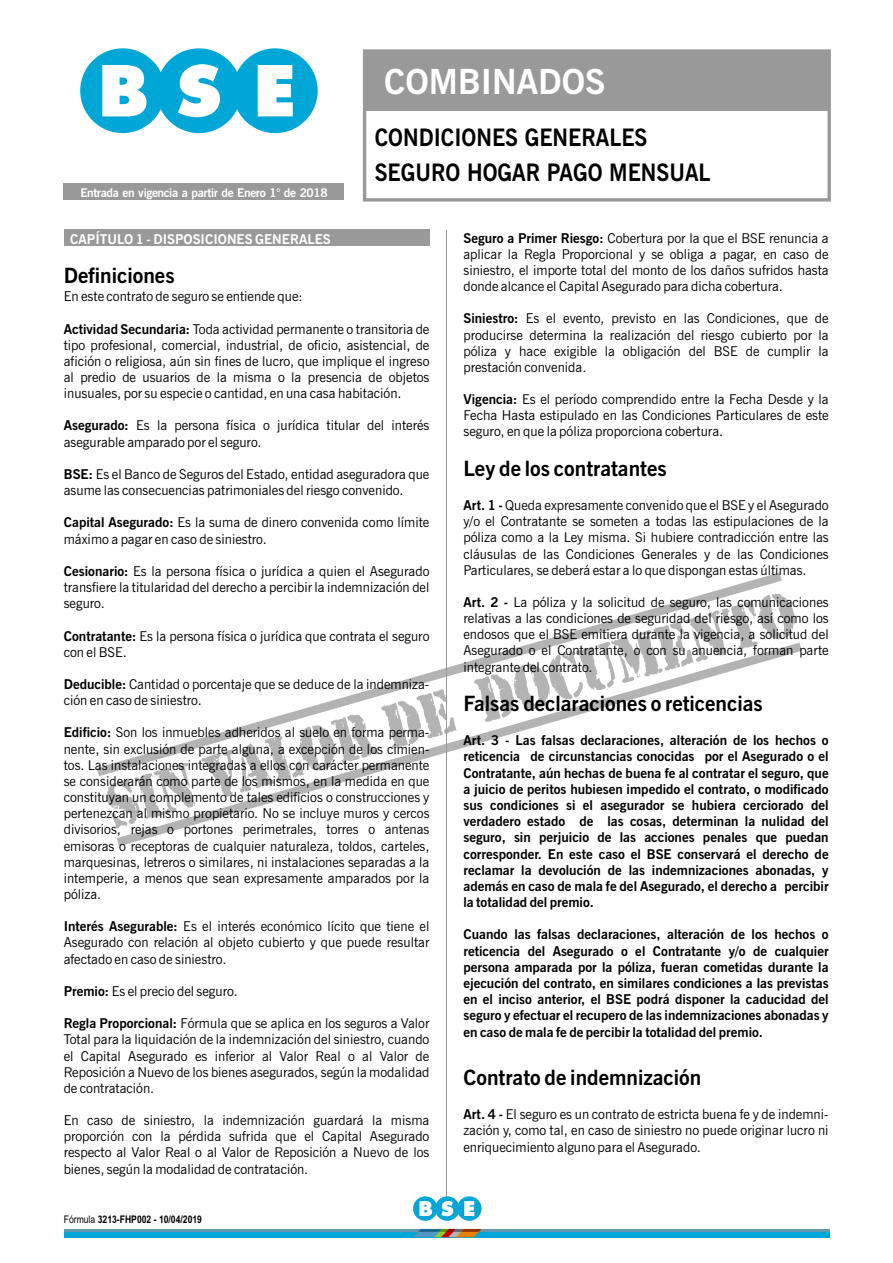
<style>
.page{position:relative;width:893px;height:1263px;background:#fff}
.page>*{position:absolute;margin:0;border:0;box-sizing:border-box;transform-origin:0 0}
.t1{font:700 34.5px "News Gothic BT";color:#fff}
.t2{font:700 24px/34.5px "News Gothic BT";color:#000;scale:.91 1}
.t3{font:700 21px "News Gothic BT";color:#000}
.t4{font:13.5px/16.2px "News Gothic BT";color:#000;text-align:justify}
.t5{font:700 13.5px/16.2px "News Gothic BT";color:#000;text-align:justify}
.t6{font:700 13.5px "News Gothic BT";color:#fff}
.t7{font:700 12px "News Gothic BT";letter-spacing:-.03em;color:#fff}
.t8{font:700 10.5px "Arial Narrow";color:#000}
.s1{font-weight:700}
.s2{font-weight:400}
</style>
<div class="page">
<svg style="left:107px;top:782px;width:10px;height:46px"></svg>
<svg style="left:97px;top:572px;width:685px;height:204px"></svg>
<svg style="left:117px;top:643px;width:685px;height:203px"></svg>
<div style="left:64px;top:230px;width:365px;height:16px;background:#999"></div>
<hr style="left:446px;top:230px;width:1px;height:971px;background:#999">
<div style="left:64px;top:184px;width:280px;height:16px;background:#999"></div>
<div style="left:363px;top:49px;width:468px;height:153px;border:3px solid #999"></div>
<div style="left:364px;top:51px;width:465px;height:60px;background:#999"></div>
<div style="left:80px;top:48px;width:85px;height:85px;background:#00a6d6;border-radius:50%"></div>
<div style="left:233px;top:48px;width:85px;height:85px;background:#00a6d6;border-radius:50%"></div>
<div style="left:157px;top:48px;width:84px;height:85px;background:#00a6d6;border-radius:50%"></div>
<svg style="left:102px;top:65px;width:45px;height:51px"></svg>
<svg style="left:178px;top:64px;width:42px;height:53px"></svg>
<svg style="left:258px;top:65px;width:35px;height:51px"></svg>
<div style="left:64px;top:1229px;width:765px;height:8px;background:#00a6d6"></div>
<div style="left:413px;top:1196px;width:25px;height:25px;background:#00a6d6;border-radius:50%"></div>
<div style="left:457px;top:1196px;width:25px;height:25px;background:#00a6d6;border-radius:50%"></div>
<div style="left:435px;top:1196px;width:25px;height:25px;background:#00a6d6;border-radius:50%"></div>
<svg style="left:419px;top:1201px;width:13px;height:15px"></svg>
<svg style="left:441px;top:1201px;width:12px;height:15px"></svg>
<svg style="left:464px;top:1201px;width:10px;height:15px"></svg>
<hr style="left:64px;top:1229px;width:765px;height:3px;background:#6399ab">
<svg style="left:413px;top:1229px;width:69px;height:8px"></svg>
<p class="t7" style="left:80px;top:188px;width:249px">Entrada en vigencia a partir de Enero 1° de 2018</p>
<h1 class="t1" style="left:384px;top:67px;width:223px">COMBINADOS</h1>
<h2 class="t2" style="left:375px;top:123px;width:370px">CONDICIONES GENERALES<br>SEGURO HOGAR PAGO MENSUAL</h2>
<p class="t6" style="left:70px;top:233px;width:262px">CAPÍTULO 1 - DISPOSICIONES GENERALES</p>
<p class="t4" style="left:463px;top:231px;width:367px"><span class="s1">Seguro a Primer Riesgo:</span> Cobertura por la que el BSE renuncia a aplicar la Regla Proporcional y se obliga a pagar, en caso de siniestro, el importe total del monto de los daños sufridos hasta donde alcance el Capital Asegurado para dicha cobertura.</p>
<p class="t4" style="left:463px;top:312px;width:367px"><span class="s1">Siniestro:</span> Es el evento, previsto en las Condiciones, que de producirse determina la realización del riesgo cubierto por la póliza y hace exigible la obligación del BSE de cumplir la prestación convenida.</p>
<p class="t4" style="left:463px;top:393px;width:367px"><span class="s1">Vigencia:</span> Es el período comprendido entre la Fecha Desde y la Fecha Hasta estipulado en las Condiciones Particulares de este seguro, en que la póliza proporciona cobertura.</p>
<h3 class="t3" style="left:463px;top:460px;width:205px">Ley de los contratantes</h3>
<p class="t4" style="left:463px;top:498px;width:367px"><span class="s1">Art. 1 -</span> Queda expresamente convenido que el BSE y el Asegurado y/o el Contratante se someten a todas las estipulaciones de la póliza como a la Ley misma. Si hubiere contradicción entre las cláusulas de las Condiciones Generales y de las Condiciones Particulares, se deberá estar a lo que dispongan estas últimas.</p>
<p class="t4" style="left:463px;top:595px;width:367px"><span class="s1">Art. 2 -</span> La póliza y la solicitud de seguro, las comunicaciones relativas a las condiciones de seguridad del riesgo, así como los endosos que el BSE emitiera durante la vigencia, a solicitud del Asegurado o el Contratante, o con su anuencia, forman parte integrante del contrato.</p>
<h3 class="t3" style="left:463px;top:695px;width:301px">Falsas declaraciones o reticencias</h3>
<p class="t5" style="left:463px;top:734px;width:367px">Art. 3 - Las falsas declaraciones, alteración de los hechos o reticencia de circunstancias conocidas por el Asegurado o el Contratante, aún hechas de buena fe al contratar el seguro, que a juicio de peritos hubiesen impedido el contrato, o modificado sus condiciones si el asegurador se hubiera cerciorado del verdadero estado de las cosas, determinan la nulidad del seguro, sin perjuicio de las acciones penales que puedan corresponder. En este caso el BSE conservará el derecho de reclamar la devolución de las indemnizaciones abonadas, y además en caso de mala fe del Asegurado, el derecho a percibir la totalidad del premio.</p>
<p class="t5" style="left:463px;top:928px;width:367px">Cuando las falsas declaraciones, alteración de los hechos o reticencia del Asegurado o el Contratante y/o de cualquier persona amparada por la póliza, fueran cometidas durante la ejecución del contrato, en similares condiciones a las previstas en el inciso anterior, el BSE podrá disponer la caducidad del seguro y efectuar el recupero de las indemnizaciones abonadas y en caso de mala fe de percibir la totalidad del premio.</p>
<h3 class="t3" style="left:463px;top:1069px;width:239px">Contrato de indemnización</h3>
<p class="t4" style="left:463px;top:1108px;width:367px"><span class="s1">Art. 4 -</span> El seguro es un contrato de estricta buena fe y de indemni&shy;zación y, como tal, en caso de siniestro no puede originar lucro ni enriquecimiento alguno para el Asegurado.</p>
<h3 class="t3" style="left:64px;top:267px;width:112px">Definiciones</h3>
<p class="t4" style="left:64px;top:290px;width:240px">En este contrato de seguro se entiende que:</p>
<p class="t4" style="left:64px;top:322px;width:367px"><span class="s1">Actividad Secundaria:</span> Toda actividad permanente o transitoria de tipo profesional, comercial, industrial, de oficio, asistencial, de afición o religiosa, aún sin fines de lucro, que implique el ingreso al predio de usuarios de la misma o la presencia de objetos inusuales, por su especie o cantidad, en una casa habitación.</p>
<p class="t4" style="left:64px;top:419px;width:367px"><span class="s1">Asegurado:</span> Es la persona física o jurídica titular del interés asegurable amparado por el seguro.</p>
<p class="t4" style="left:64px;top:467px;width:367px"><span class="s1">BSE:</span> Es el Banco de Seguros del Estado, entidad aseguradora que asume las consecuencias patrimoniales del riesgo convenido.</p>
<p class="t4" style="left:64px;top:516px;width:367px"><span class="s1">Capital Asegurado:</span> Es la suma de dinero convenida como límite máximo a pagar en caso de siniestro.</p>
<p class="t4" style="left:64px;top:564px;width:367px"><span class="s1">Cesionario:</span> Es la persona física o jurídica a quien el Asegurado transfiere la titularidad del derecho a percibir la indemnización del seguro.</p>
<p class="t4" style="left:64px;top:629px;width:367px"><span class="s1">Contratante:</span> Es la persona física o jurídica que contrata el seguro con el BSE.</p>
<p class="t4" style="left:64px;top:677px;width:367px"><span class="s1">Deducible:</span> Cantidad o porcentaje que se deduce de la indemniza&shy;ción en caso de siniestro.</p>
<p class="t4" style="left:64px;top:726px;width:367px"><span class="s1">Edificio:</span> Son los inmuebles adheridos al suelo en forma perma&shy;nente, sin exclusión de parte alguna, a excepción de los cimien&shy;tos. Las instalaciones integradas a ellos con carácter permanente se considerarán como parte de los mismos, en la medida en que constituyan un complemento de tales edificios o construcciones y pertenezcan al mismo propietario. No se incluye muros y cercos divisorios, rejas o portones perimetrales, torres o antenas emisoras o receptoras de cualquier naturaleza, toldos, carteles, marquesinas, letreros o similares, ni instalaciones separadas a la intemperie, a menos que sean expresamente amparados por la póliza.</p>
<p class="t4" style="left:64px;top:920px;width:367px"><span class="s1">Interés Asegurable:</span> Es el interés económico lícito que tiene el Asegurado con relación al objeto cubierto y que puede resultar afectado en caso de siniestro.</p>
<p class="t4" style="left:64px;top:984px;width:176px"><span class="s1">Premio:</span> Es el precio del seguro.</p>
<p class="t4" style="left:64px;top:1017px;width:367px"><span class="s1">Regla Proporcional:</span> Fórmula que se aplica en los seguros a Valor Total para la liquidación de la indemnización del siniestro, cuando el Capital Asegurado es inferior al Valor Real o al Valor de Reposición a Nuevo de los bienes asegurados, según la modalidad de contratación.</p>
<p class="t4" style="left:64px;top:1113px;width:367px">En caso de siniestro, la indemnización guardará la misma proporción con la pérdida sufrida que el Capital Asegurado respecto al Valor Real o al Valor de Reposición a Nuevo de los bienes, según la modalidad de contratación.</p>
<p class="t8" style="left:64px;top:1215px;width:140px"><span class="s2">Fórmula</span> 3213-FHP002 - 10/04/2019</p>
</div>
